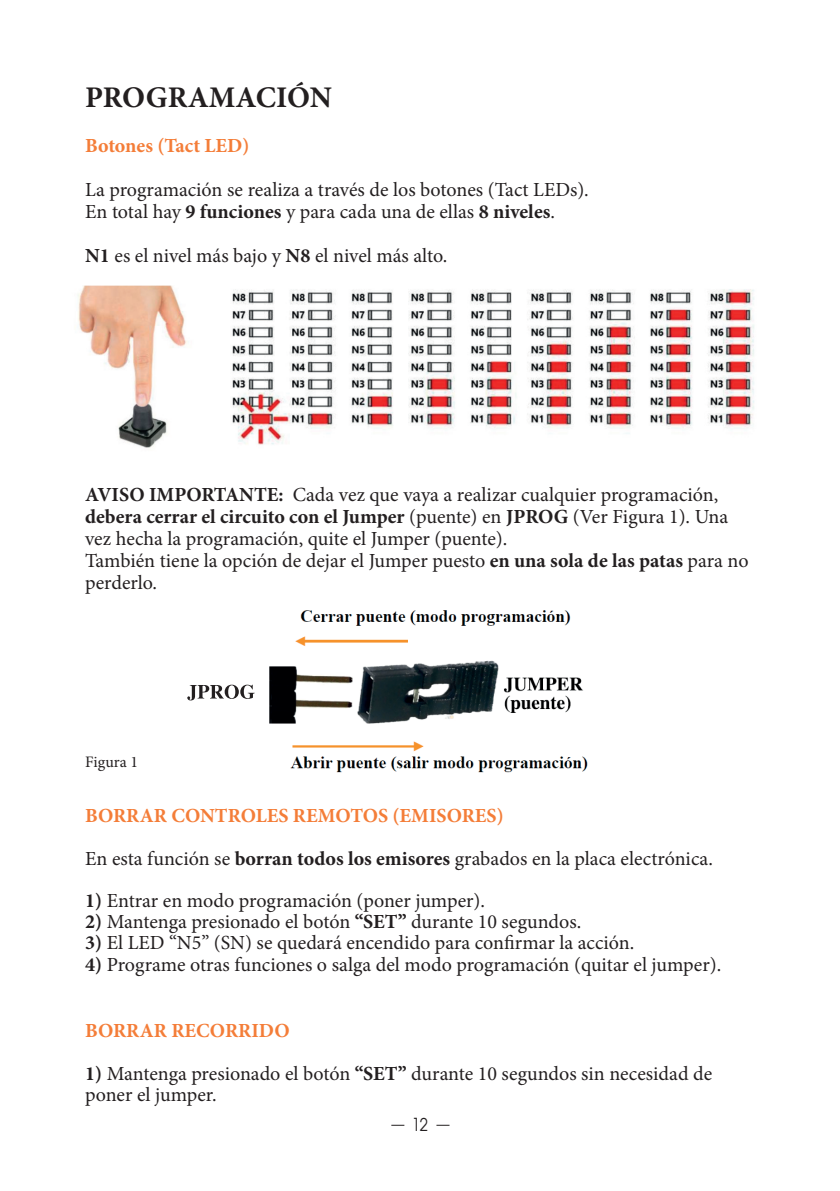
<style>
.page{position:relative;width:840px;height:1191px;background:#fff}
.page>*{position:absolute;margin:0;border:0;box-sizing:border-box;transform-origin:0 0}
.t1{font:700 30px "Minion Pro";color:#231f20}
.t2{font:20px/22px "Minion Pro";color:#231f20}
.t3{font:700 20px "Minion Pro";color:#f47d38}
.t4{font:18px "Atilla Condensed Normal";color:#231f20}
.t5{font:16px "Minion Pro";color:#231f20}
.s1{font-weight:700}
</style>
<div class="page">
<svg style="left:391px;top:1124px;width:13px;height:1px"></svg>
<svg style="left:436px;top:1124px;width:13px;height:1px"></svg>
<img style="left:78px;top:285px;width:676px;height:163px">
<img style="left:269px;top:610px;width:319px;height:163px">
<svg style="left:187px;top:684px;width:67px;height:16px"></svg>
<p class="t1" style="left:85px;top:76px;width:248px">PROGRAMACIÓN</p>
<p class="t3" style="left:85px;top:132px;width:166px">Botones (Tact LED)</p>
<p class="t2" style="left:85px;top:179px;width:505px">La programación se realiza a través de los botones (Tact LEDs).</p>
<p class="t2" style="left:85px;top:201px;width:471px">En total hay <span class="s1">9 funciones</span> y para cada una de ellas <span class="s1">8 niveles</span>.</p>
<p class="t2" style="left:85px;top:245px;width:363px"><span class="s1">N1</span> es el nivel más bajo y <span class="s1">N8</span> el nivel más alto.</p>
<p class="t2" style="left:85px;top:483px;width:644px"><span class="s1">AVISO IMPORTANTE:</span> Cada vez que vaya a realizar cualquier programación, <span class="s1">debera cerrar el circuito con el Jumper</span> (puente) en <span class="s1">JPROG</span> (Ver Figura 1). Una vez hecha la programación, quite el Jumper (puente).</p>
<p class="t2" style="left:85px;top:549px;width:664px">También tiene la opción de dejar el Jumper puesto <span class="s1">en una sola de las patas</span> para no perderlo.</p>
<p class="t5" style="left:85px;top:751px;width:55px">Figura 1</p>
<p class="t3" style="left:85px;top:801px;width:420px">BORRAR CONTROLES REMOTOS (EMISORES)</p>
<p class="t2" style="left:85px;top:847px;width:629px">En esta función se <span class="s1">borran todos los emisores</span> grabados en la placa electrónica.</p>
<p class="t2" style="left:85px;top:889px;width:401px"><span class="s1">1)</span> Entrar en modo programación (poner jumper).</p>
<p class="t2" style="left:85px;top:911px;width:497px"><span class="s1">2)</span> Mantenga presionado el botón <span class="s1">“SET”</span> durante 10 segundos.</p>
<p class="t2" style="left:85px;top:932px;width:550px"><span class="s1">3)</span> El LED “N5” (SN) se quedará encendido para confirmar la acción.</p>
<p class="t2" style="left:85px;top:953px;width:637px"><span class="s1">4)</span> Programe otras funciones o salga del modo programación (quitar el jumper).</p>
<p class="t3" style="left:85px;top:1016px;width:206px">BORRAR RECORRIDO</p>
<p class="t2" style="left:85px;top:1062px;width:628px;line-height:21.2px"><span class="s1">1)</span> Mantenga presionado el botón <span class="s1">“SET”</span> durante 10 segundos sin necesidad de poner el jumper.</p>
<p class="t4" style="left:411px;top:1112px;width:18px">12</p>
</div>
